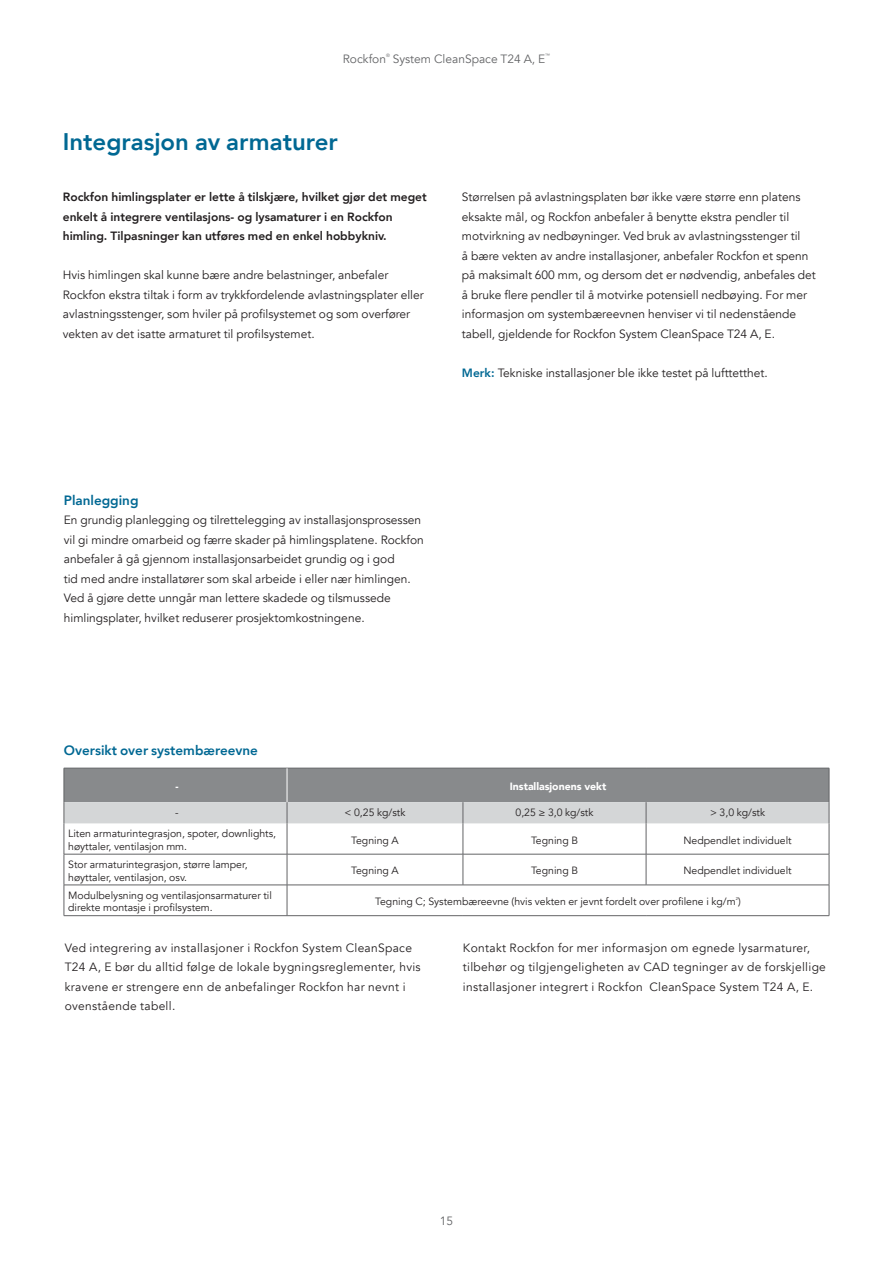
<style>
.page{position:relative;width:893px;height:1263px;background:#fff}
.page>*{position:absolute;margin:0;border:0;box-sizing:border-box;transform-origin:0 0}
.t1{font:800 24px "Avenir";color:#006893}
.t2{font:800 13.5px "Avenir";color:#006893}
.t3{font:12px/19.5px "Avenir";color:#231f20}
.t4{font:12px/19.5px "Avenir";letter-spacing:.025em;color:#231f20}
.t5{font:800 12px/19.5px "Avenir";color:#231f20}
.t6{font:12px "Avenir";color:#636466}
.t7{font:10.5px/12.6px "Avenir";color:#231f20}
.t8{font:900 10.5px "Avenir";color:#fff}
.t9{font:4.8px "Avenir";color:#636466}
.t10{font:4.2px "Avenir";color:#231f20}
.s1{font-weight:800;color:#006893}
</style>
<div class="page">
<hr style="left:64px;top:823px;width:1px;height:31px;background:#636466">
<hr style="left:287px;top:823px;width:1px;height:31px;background:#636466">
<hr style="left:463px;top:823px;width:1px;height:31px;background:#636466">
<hr style="left:646px;top:823px;width:1px;height:31px;background:#636466">
<hr style="left:829px;top:823px;width:1px;height:31px;background:#636466">
<hr style="left:64px;top:854px;width:223px;height:1px;background:#636466">
<hr style="left:64px;top:854px;width:1px;height:31px;background:#636466">
<hr style="left:287px;top:854px;width:176px;height:1px;background:#636466">
<hr style="left:287px;top:854px;width:1px;height:31px;background:#636466">
<hr style="left:463px;top:854px;width:183px;height:1px;background:#636466">
<hr style="left:463px;top:854px;width:1px;height:31px;background:#636466">
<hr style="left:646px;top:854px;width:183px;height:1px;background:#636466">
<hr style="left:646px;top:854px;width:1px;height:31px;background:#636466">
<hr style="left:829px;top:854px;width:1px;height:31px;background:#636466">
<hr style="left:64px;top:885px;width:223px;height:1px;background:#636466">
<hr style="left:64px;top:885px;width:1px;height:30px;background:#636466">
<hr style="left:287px;top:885px;width:176px;height:1px;background:#636466">
<hr style="left:287px;top:885px;width:1px;height:30px;background:#636466">
<hr style="left:463px;top:885px;width:183px;height:1px;background:#636466">
<hr style="left:646px;top:885px;width:183px;height:1px;background:#636466">
<hr style="left:829px;top:885px;width:1px;height:30px;background:#636466">
<hr style="left:64px;top:915px;width:223px;height:1px;background:#636466">
<hr style="left:287px;top:915px;width:176px;height:1px;background:#636466">
<hr style="left:463px;top:915px;width:183px;height:1px;background:#636466">
<hr style="left:646px;top:915px;width:183px;height:1px;background:#636466">
<svg style="left:64px;top:768px;width:766px;height:55px;background:#a4a6a8"></svg>
<p class="t6" style="left:343px;top:52px;width:45px">Rockfon</p>
<p class="t9" style="left:386px;top:53px;width:5px">®</p>
<p class="t6" style="left:393px;top:52px;width:154px">System CleanSpace T24 A, E</p>
<p class="t9" style="left:545px;top:53px;width:6px">™</p>
<h1 class="t1" style="left:63px;top:123px;width:277px">Integrasjon av armaturer</h1>
<p class="t5" style="left:63px;top:187px;width:365px">Rockfon himlingsplater er lette å tilskjære, hvilket gjør det meget enkelt å integrere ventilasjons- og lysamaturer i en Rockfon himling. Tilpasninger kan utføres med en enkel hobbykniv.</p>
<p class="t3" style="left:63px;top:266px;width:362px">Hvis himlingen skal kunne bære andre belastninger, anbefaler Rockfon ekstra tiltak i form av trykkfordelende avlastningsplater eller avlastningsstenger, som hviler på profilsystemet og som overfører vekten av det isatte armaturet til profilsystemet.</p>
<p class="t3" style="left:462px;top:188px;width:355px">Størrelsen på avlastningsplaten bør ikke være større enn platens eksakte mål, og Rockfon anbefaler å benytte ekstra pendler til motvirkning av nedbøyninger. Ved bruk av avlastningsstenger til<br>å bære vekten av andre installasjoner, anbefaler Rockfon et spenn på maksimalt 600 mm, og dersom det er nødvendig, anbefales det å bruke flere pendler til å motvirke potensiell nedbøying. For mer informasjon om systembæreevnen henviser vi til nedenstående tabell, gjeldende for Rockfon System CleanSpace T24 A, E.</p>
<p class="t3" style="left:462px;top:363px;width:307px"><span class="s1">Merk:</span> Tekniske installasjoner ble ikke testet på lufttetthet.</p>
<p class="t2" style="left:64px;top:489px;width:76px">Planlegging</p>
<p class="t3" style="left:64px;top:510px;width:362px">En grundig planlegging og tilrettelegging av installasjonsprosessen vil gi mindre omarbeid og færre skader på himlingsplatene. Rockfon anbefaler å gå gjennom installasjonsarbeidet grundig og i god<br>tid med andre installatører som skal arbeide i eller nær himlingen.<br>Ved å gjøre dette unngår man lettere skadede og tilsmussede himlingsplater, hvilket reduserer prosjektomkostningene.</p>
<p class="t2" style="left:64px;top:740px;width:196px">Oversikt over systembæreevne</p>
<p class="t8" style="left:175px;top:777px;width:5px">-</p>
<p class="t8" style="left:510px;top:777px;width:98px">Installasjonens vekt</p>
<p class="t7" style="left:175px;top:806px;width:5px">-</p>
<p class="t7" style="left:345px;top:806px;width:62px">&lt; 0,25 kg/stk</p>
<p class="t7" style="left:515px;top:806px;width:80px">0,25 ≥ 3,0 kg/stk</p>
<p class="t7" style="left:710px;top:806px;width:57px">&gt; 3,0 kg/stk</p>
<p class="t7" style="left:68px;top:827px;width:209px">Liten armaturintegrasjon, spoter, downlights, høyttaler, ventilasjon mm.</p>
<p class="t7" style="left:351px;top:834px;width:49px">Tegning A</p>
<p class="t7" style="left:531px;top:834px;width:48px">Tegning B</p>
<p class="t7" style="left:683px;top:834px;width:110px">Nedpendlet individuelt</p>
<p class="t7" style="left:68px;top:858px;width:181px">Stor armaturintegrasjon, større lamper, høyttaler, ventilasjon, osv.</p>
<p class="t7" style="left:351px;top:865px;width:49px">Tegning A</p>
<p class="t7" style="left:531px;top:865px;width:48px">Tegning B</p>
<p class="t7" style="left:683px;top:865px;width:110px">Nedpendlet individuelt</p>
<p class="t7" style="left:68px;top:889px;width:205px">Modulbelysning og ventilasjonsarmaturer til direkte montasje i profilsystem.</p>
<p class="t7" style="left:375px;top:895px;width:367px">Tegning C; Systembæreevne (hvis vekten er jevnt fordelt over profilene i kg/m )</p>
<p class="t10" style="left:736px;top:896px;width:4px">2</p>
<p class="t4" style="left:65px;top:938px;width:357px">Ved integrering av installasjoner i Rockfon System CleanSpace T24 A, E bør du alltid følge de lokale bygningsreglementer, hvis kravene er strengere enn de anbefalinger Rockfon har nevnt i ovenstående tabell.</p>
<p class="t4" style="left:463px;top:938px;width:364px">Kontakt Rockfon for mer informasjon om egnede lysarmaturer, tilbehør og tilgjengeligheten av CAD tegninger av de forskjellige installasjoner integrert i Rockfon CleanSpace System T24 A, E.</p>
<p class="t6" style="left:440px;top:1213px;width:15px">15</p>
</div>
